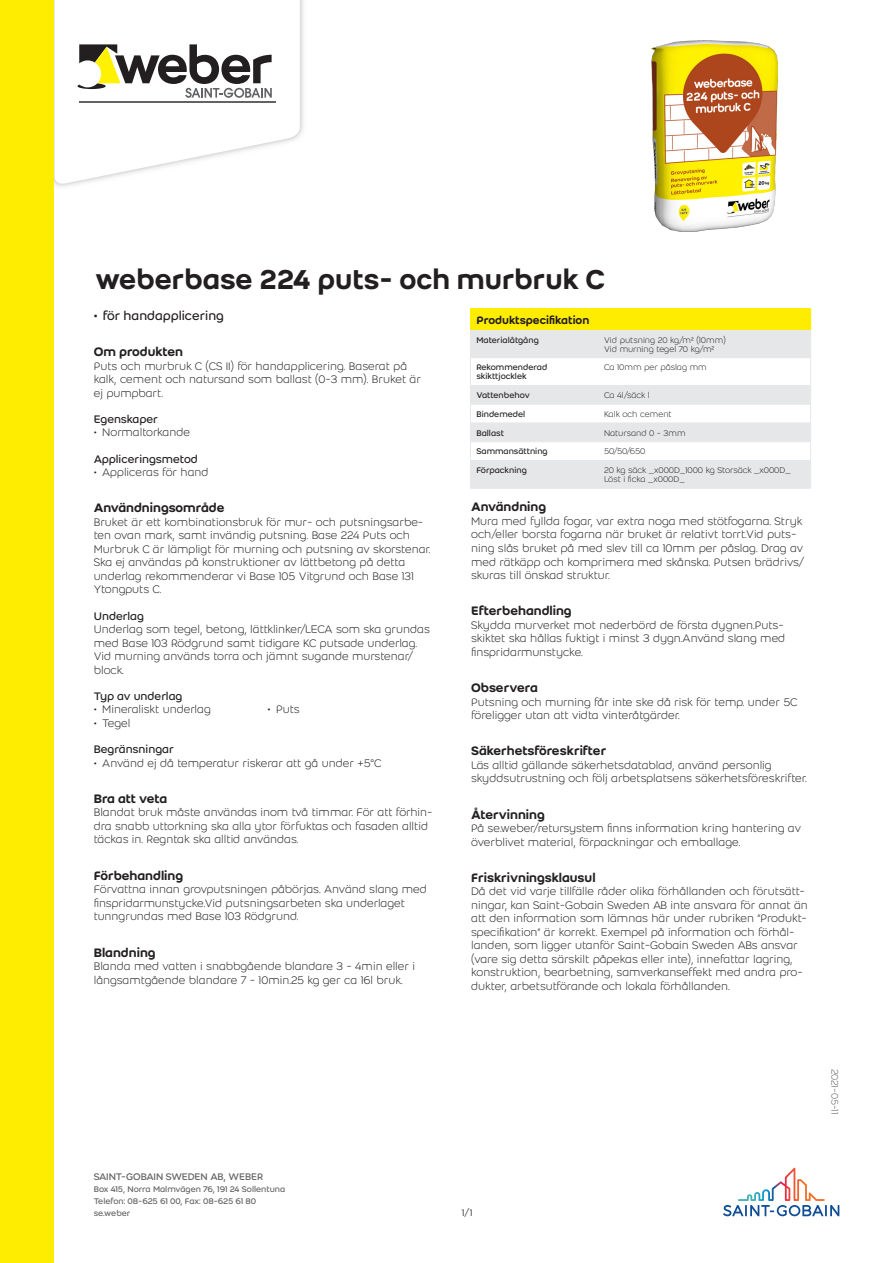
<style>
.page{position:relative;width:893px;height:1263px;background:#fff}
.page>*{position:absolute;margin:0;border:0;box-sizing:border-box;transform-origin:0 0}
.Product_name{font:500 30px "Weber";color:#231f20}
.Second_header{font:500 13.5px "Weber";color:#231f20}
.t1{font:13.5px "Weber";color:#231f20}
.Second_header-2{font:500 13.5px "Weber";letter-spacing:-.02em;color:#231f20}
.Body_text{font:300 12px/13.5px "Weber";color:#231f20}
.Second_sub-header{font:12px "Weber";color:#231f20}
.header_1{font:500 12px "Weber";color:#231f20}
.t2{font:10.5px "Weber";letter-spacing:-.01em;color:#636366}
.Last_modification_da{font:300 10.5px "Weber";color:#636366}
.column_2{font:300 9px/9px "Weber";color:#231f20}
.column_1{font:9px/9px "Weber";color:#231f20}
.t3{font:9px/12px "Weber";letter-spacing:-.005em;color:#636366}
</style>
<div class="page">
<img style="left:54px;top:0;width:250px;height:187px">
<svg style="left:55px;top:0;width:245px;height:186px"></svg>
<hr style="left:79px;top:101px;width:196px;height:1px;background:#636366">
<svg style="left:77px;top:44px;width:195px;height:54px"></svg>
<div style="left:0;top:0;width:54px;height:1263px;background:#ffed00"></div>
<svg style="left:723px;top:1168px;width:116px;height:48px"></svg>
<img style="left:652px;top:40px;width:125px;height:192px">
<div style="left:470px;top:309px;width:341px;height:21px;background:#ffed00"></div>
<svg style="left:471px;top:330px;width:339px;height:158px;fill:#e6e7e9"></svg>
<hr style="left:470px;top:357px;width:128px;height:1px;background:#e6e7e9">
<hr style="left:598px;top:357px;width:213px;height:1px;background:#e6e7e9">
<hr style="left:470px;top:385px;width:128px;height:1px;background:#e6e7e9">
<hr style="left:598px;top:385px;width:213px;height:1px;background:#e6e7e9">
<hr style="left:470px;top:404px;width:128px;height:1px;background:#e6e7e9">
<hr style="left:598px;top:404px;width:213px;height:1px;background:#e6e7e9">
<hr style="left:470px;top:423px;width:128px;height:1px;background:#e6e7e9">
<hr style="left:598px;top:423px;width:213px;height:1px;background:#e6e7e9">
<hr style="left:470px;top:441px;width:128px;height:1px;background:#e6e7e9">
<hr style="left:598px;top:441px;width:213px;height:1px;background:#e6e7e9">
<hr style="left:470px;top:460px;width:128px;height:1px;background:#e6e7e9">
<svg style="left:470px;top:330px;width:1px;height:158px"></svg>
<hr style="left:470px;top:488px;width:128px;height:1px;background:#e6e7e9">
<hr style="left:598px;top:460px;width:213px;height:1px;background:#e6e7e9">
<svg style="left:810px;top:330px;width:1px;height:158px"></svg>
<hr style="left:598px;top:488px;width:213px;height:1px;background:#e6e7e9">
<p class="Product_name" style="left:95px;top:257px;width:511px">weberbase 224 puts- och murbruk C</p>
<p class="t1" style="left:94px;top:306px;width:132px">• för handapplicering</p>
<p class="Second_header" style="left:94px;top:342px;width:91px">Om produkten</p>
<p class="Body_text" style="left:94px;top:359px;width:329px">Puts och murbruk C (CS II) för handapplicering. Baserat på kalk, cement och natursand som ballast (0-3 mm). Bruket är ej pumpbart.</p>
<p class="Second_sub-header" style="left:94px;top:411px;width:66px">Egenskaper</p>
<p class="Body_text" style="left:94px;top:425px;width:98px">• Normaltorkande</p>
<p class="Second_sub-header" style="left:94px;top:450px;width:106px">Appliceringsmetod</p>
<p class="Body_text" style="left:94px;top:465px;width:116px">• Appliceras för hand</p>
<p class="Second_header" style="left:94px;top:498px;width:132px">Användningsområde</p>
<p class="Body_text" style="left:94px;top:515px;width:338px">Bruket är ett kombinationsbruk för mur- och putsningsarbe&shy;ten ovan mark, samt invändig putsning. Base 224 Puts och Murbruk C är lämpligt för murning och putsning av skorstenar.<br>Ska ej användas på konstruktioner av lättbetong på detta underlag rekommenderar vi Base 105 Vitgrund och Base 131<br>Ytongputs C.</p>
<p class="Second_sub-header" style="left:94px;top:607px;width:52px">Underlag</p>
<p class="Body_text" style="left:94px;top:622px;width:338px">Underlag som tegel, betong, lättklinker/LECA som ska grundas med Base 103 Rödgrund samt tidigare KC putsade underlag.<br>Vid murning används torra och jämnt sugande murstenar/ block.</p>
<p class="Second_sub-header" style="left:94px;top:688px;width:90px">Typ av underlag</p>
<p class="Body_text" style="left:94px;top:702px;width:119px">• Mineraliskt underlag</p>
<p class="Body_text" style="left:94px;top:716px;width:38px">• Tegel</p>
<p class="header_1" style="left:476px;top:311px;width:114px">Produktspecifikation</p>
<p class="column_1" style="left:476px;top:335px;width:64px">Materialåtgång</p>
<p class="column_2" style="left:604px;top:335px;width:123px">Vid putsning 20 kg/m² (10mm)<br>Vid murning tegel 70 kg/m²</p>
<p class="column_1" style="left:476px;top:363px;width:72px">Rekommenderad skikttjocklek</p>
<p class="column_2" style="left:604px;top:363px;width:104px">Ca 10mm per påslag mm</p>
<p class="column_1" style="left:476px;top:391px;width:55px">Vattenbehov</p>
<p class="column_2" style="left:604px;top:391px;width:47px">Ca 4l/säck l</p>
<p class="column_1" style="left:476px;top:409px;width:50px">Bindemedel</p>
<p class="column_2" style="left:604px;top:409px;width:69px">Kalk och cement</p>
<p class="column_1" style="left:476px;top:428px;width:29px">Ballast</p>
<p class="column_2" style="left:604px;top:428px;width:83px">Natursand 0 - 3mm</p>
<p class="column_1" style="left:476px;top:447px;width:73px">Sammansättning</p>
<p class="column_2" style="left:604px;top:447px;width:43px">50/50/650</p>
<p class="column_1" style="left:476px;top:466px;width:52px">Förpackning</p>
<p class="column_2" style="left:604px;top:466px;width:188px">20 kg säck _x000D_1000 kg Storsäck _x000D_<br>Löst i ficka _x000D_</p>
<p class="Second_header" style="left:471px;top:497px;width:77px">Användning</p>
<p class="Body_text" style="left:471px;top:514px;width:335px">Mura med fyllda fogar, var extra noga med stötfogarna. Stryk och/eller borsta fogarna när bruket är relativt torrt.Vid puts&shy;ning slås bruket på med slev till ca 10mm per påslag. Drag av med rätkäpp och komprimera med skånska. Putsen brädrivs/ skuras till önskad struktur.</p>
<p class="Second_header" style="left:471px;top:601px;width:102px">Efterbehandling</p>
<p class="Body_text" style="left:471px;top:618px;width:316px">Skydda murverket mot nederbörd de första dygnen.Puts&shy;skiktet ska hållas fuktigt i minst 3 dygn.Använd slang med finspridarmunstycke.</p>
<p class="Second_header" style="left:471px;top:678px;width:68px">Observera</p>
<p class="Body_text" style="left:471px;top:695px;width:328px">Putsning och murning får inte ske då risk för temp. under 5C föreligger utan att vidta vinteråtgärder.</p>
<p class="Second_header" style="left:471px;top:741px;width:137px">Säkerhetsföreskrifter</p>
<p class="Body_text" style="left:471px;top:758px;width:337px">Läs alltid gällande säkerhetsdatablad, använd personlig skyddsutrustning och följ arbetsplatsens säkerhetsföreskrifter.</p>
<p class="Second_header" style="left:471px;top:804px;width:75px">Återvinning</p>
<p class="Body_text" style="left:471px;top:821px;width:331px">På se.weber/retursystem finns information kring hantering av överblivet material, förpackningar och emballage.</p>
<p class="Second_header" style="left:471px;top:867px;width:126px">Friskrivningsklausul</p>
<p class="Body_text" style="left:471px;top:884px;width:338px">Då det vid varje tillfälle råder olika förhållanden och förutsätt&shy;ningar, kan Saint-Gobain Sweden AB inte ansvara för annat än att den information som lämnas här under rubriken ”Produkt&shy;specifikation” är korrekt. Exempel på information och förhål&shy;landen, som ligger utanför Saint-Gobain Sweden ABs ansvar (vare sig detta särskilt påpekas eller inte), innefattar lagring, konstruktion, bearbetning, samverkanseffekt med andra pro&shy;dukter, arbetsutförande och lokala förhållanden.</p>
<p class="Body_text" style="left:268px;top:702px;width:34px">• Puts</p>
<p class="Second_sub-header" style="left:94px;top:741px;width:82px">Begränsningar</p>
<p class="Body_text" style="left:94px;top:756px;width:289px">• Använd ej då temperatur riskerar att gå under +5°C</p>
<p class="Second_header-2" style="left:94px;top:789px;width:75px">Bra att veta</p>
<p class="Body_text" style="left:94px;top:805px;width:340px">Blandat bruk måste användas inom två timmar. För att förhin&shy;dra snabb uttorkning ska alla ytor förfuktas och fasaden alltid täckas in. Regntak ska alltid användas.</p>
<p class="Second_header" style="left:94px;top:865px;width:91px">Förbehandling</p>
<p class="Body_text" style="left:94px;top:882px;width:335px">Förvattna innan grovputsningen påbörjas. Använd slang med finspridarmunstycke.Vid putsningsarbeten ska underlaget tunngrundas med Base 103 Rödgrund.</p>
<p class="Second_header" style="left:94px;top:942px;width:64px">Blandning</p>
<p class="Body_text" style="left:94px;top:959px;width:323px">Blanda med vatten i snabbgående blandare 3 - 4min eller i långsamtgående blandare 7 - 10min.25 kg ger ca 16l bruk.</p>
<p class="t2" style="left:94px;top:1169px;width:171px">SAINT-GOBAIN SWEDEN AB, WEBER</p>
<p class="t3" style="left:94px;top:1183px;width:193px">Box 415, Norra Malmvägen 76, 191 24 Sollentuna<br>Telefon: 08-625 61 00, Fax: 08-625 61 80 se.weber</p>
<p class="t2" style="left:462px;top:1205px;width:12px">1/1</p>
<p class="Last_modification_da" style="left:842px;top:1069px;width:47px;rotate:90deg">2021-05-11</p>
</div>
